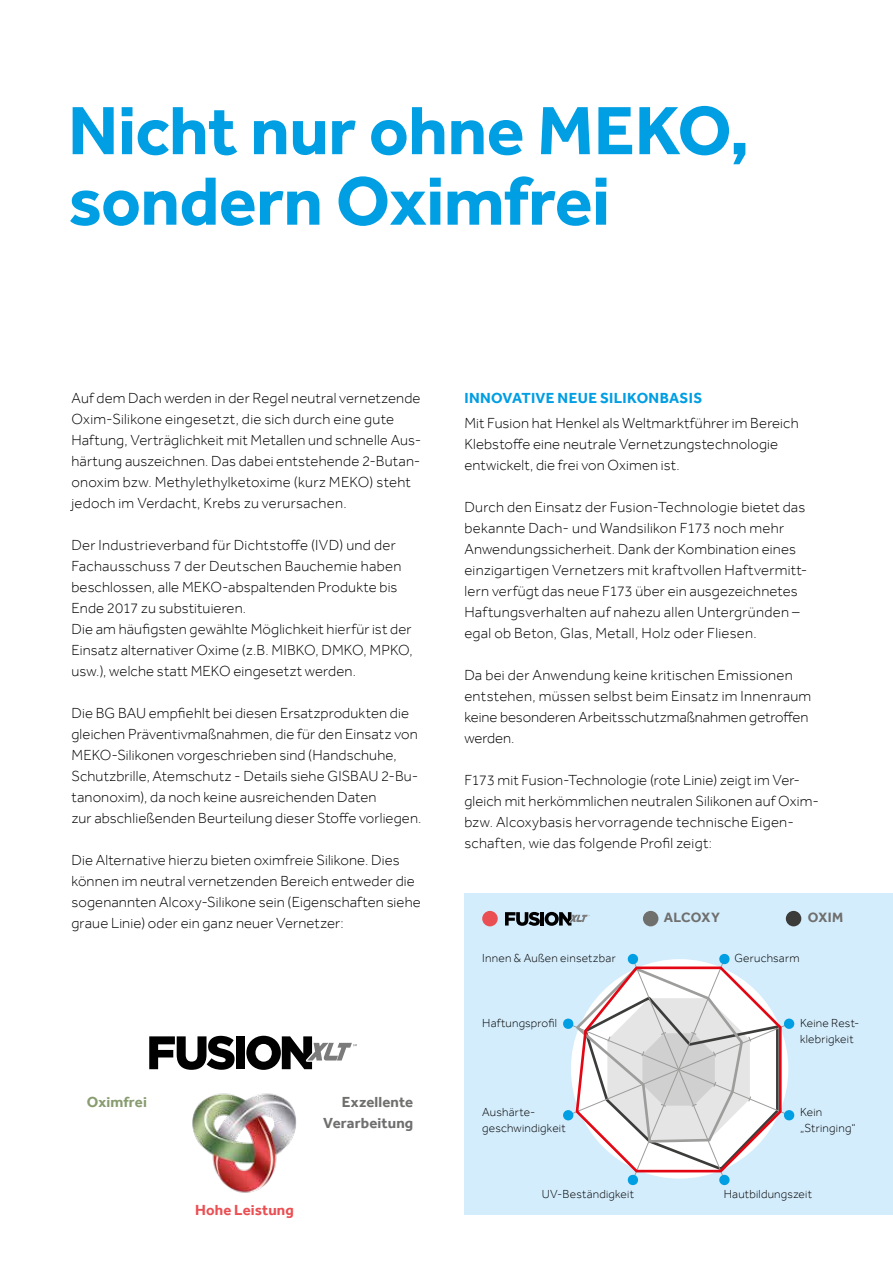
<style>
.page{position:relative;width:893px;height:1263px;background:#fff}
.page>*{position:absolute;margin:0;border:0;box-sizing:border-box;transform-origin:0 0}
.t1{font:700 70.5px/70.5px "Effra";letter-spacing:-.01em;color:#009ee3}
.t2{font:300 15px/21px "Effra";letter-spacing:.01em;color:#000}
.t3{font:700 15px "Effra";letter-spacing:.02em;color:#009ee3}
.t4{font:700 15px/21px "Effra";letter-spacing:.01em;color:#6f6f6e;text-align:right}
.t5{font:700 15px "Effra";letter-spacing:.01em;color:#ea4f53}
.t6{font:700 15px "Effra";letter-spacing:.01em;color:#889c70}
.t7{font:700 13.8px "Effra";letter-spacing:.015em;color:#6f6f6e}
.t8{font:300 12px/15.8px "Effra";letter-spacing:.02em;color:#000}
</style>
<div class="page">
<div style="left:464px;top:893px;width:429px;height:321px;background:#d4edfc"></div>
<svg style="left:563px;top:953px;width:232px;height:232px"></svg>
<div style="left:482px;top:911px;width:16px;height:15px;background:#ea4f53;border-radius:50%"></div>
<svg style="left:505px;top:912px;width:85px;height:14px"></svg>
<div style="left:643px;top:911px;width:15px;height:15px;background:#6f6f6e;border-radius:50%"></div>
<div style="left:786px;top:911px;width:15px;height:15px;background:#3b3b3a;border-radius:50%"></div>
<img style="left:192px;top:1093px;width:105px;height:100px">
<svg style="left:149px;top:1036px;width:86px;height:34px"></svg>
<div style="left:236px;top:1036px;width:9px;height:33px;background:#000"></div>
<svg style="left:246px;top:1036px;width:111px;height:34px"></svg>
<h1 class="t1" style="left:68px;top:95px;width:683px">Nicht nur ohne MEKO, sondern Oximfrei</h1>
<p class="t2" style="left:71px;top:387px;width:351px">Auf dem Dach werden in der Regel neutral vernetzende Oxim-Silikone eingesetzt, die sich durch eine gute Haftung, Verträglichkeit mit Metallen und schnelle Aus&shy;härtung auszeichnen. Das dabei entstehende 2-Butan&shy;onoxim bzw. Methylethylketoxime (kurz MEKO) steht jedoch im Verdacht, Krebs zu verursachen.</p>
<p class="t2" style="left:71px;top:534px;width:343px">Der Industrieverband für Dichtstoffe (IVD) und der Fachausschuss 7 der Deutschen Bauchemie haben beschlossen, alle MEKO-abspaltenden Produkte bis Ende 2017 zu substituieren.<br>Die am häufigsten gewählte Möglichkeit hierfür ist der Einsatz alternativer Oxime (z.B. MIBKO, DMKO, MPKO, usw.), welche statt MEKO eingesetzt werden.</p>
<p class="t2" style="left:71px;top:702px;width:352px">Die BG BAU empfiehlt bei diesen Ersatzprodukten die gleichen Präventivmaßnahmen, die für den Einsatz von MEKO-Silikonen vorgeschrieben sind (Handschuhe, Schutzbrille, Atemschutz - Details siehe GISBAU 2-Bu&shy;tanonoxim), da noch keine ausreichenden Daten<br>zur abschließenden Beurteilung dieser Stoffe vorliegen.</p>
<p class="t2" style="left:71px;top:849px;width:351px">Die Alternative hierzu bieten oximfreie Silikone. Dies können im neutral vernetzenden Bereich entweder die sogenannten Alcoxy-Silikone sein (Eigenschaften siehe graue Linie) oder ein ganz neuer Vernetzer:</p>
<p class="t6" style="left:87px;top:1093px;width:62px">Oximfrei</p>
<p class="t5" style="left:195px;top:1200px;width:100px">Hohe Leistung</p>
<p class="t4" style="left:323px;top:1091px;width:92px">Exzellente<br>Verarbeitung</p>
<p class="t3" style="left:464px;top:389px;width:239px">INNOVATIVE NEUE SILIKONBASIS</p>
<p class="t2" style="left:464px;top:412px;width:336px">Mit Fusion hat Henkel als Weltmarktführer im Bereich<br>Klebstoffe eine neutrale Vernetzungstechnologie entwickelt, die frei von Oximen ist.</p>
<p class="t2" style="left:464px;top:496px;width:345px">Durch den Einsatz der Fusion-Technologie bietet das bekannte Dach- und Wandsilikon F173 noch mehr Anwendungssicherheit. Dank der Kombination eines einzigartigen Vernetzers mit kraftvollen Haftvermitt&shy;lern verfügt das neue F173 über ein ausgezeichnetes Haftungsverhalten auf nahezu allen Untergründen – egal ob Beton, Glas, Metall, Holz oder Fliesen.</p>
<p class="t2" style="left:464px;top:664px;width:348px">Da bei der Anwendung keine kritischen Emissionen entstehen, müssen selbst beim Einsatz im Innenraum keine besonderen Arbeitsschutzmaßnahmen getroffen werden.</p>
<p class="t2" style="left:464px;top:769px;width:356px">F173 mit Fusion-Technologie (rote Linie) zeigt im Ver&shy;gleich mit herkömmlichen neutralen Silikonen auf Oxim&shy;bzw. Alcoxybasis hervorragende technische Eigen&shy;schaften, wie das folgende Profil zeigt:</p>
<p class="t8" style="left:482px;top:950px;width:135px">Innen &amp; Außen einsetzbar</p>
<p class="t8" style="left:482px;top:1015px;width:76px">Haftungsprofil</p>
<p class="t8" style="left:482px;top:1104px;width:85px">Aushärte&shy;geschwindigkeit</p>
<p class="t7" style="left:664px;top:909px;width:58px">ALCOXY</p>
<p class="t7" style="left:808px;top:909px;width:37px">OXIM</p>
<p class="t8" style="left:734px;top:950px;width:67px">Geruchsarm</p>
<p class="t8" style="left:800px;top:1015px;width:61px">Keine Rest&shy;klebrigkeit</p>
<p class="t8" style="left:800px;top:1104px;width:57px">Kein „Stringing“</p>
<p class="t8" style="left:542px;top:1186px;width:94px">UV-Beständigkeit</p>
<p class="t8" style="left:724px;top:1186px;width:90px">Hautbildungszeit</p>
</div>
